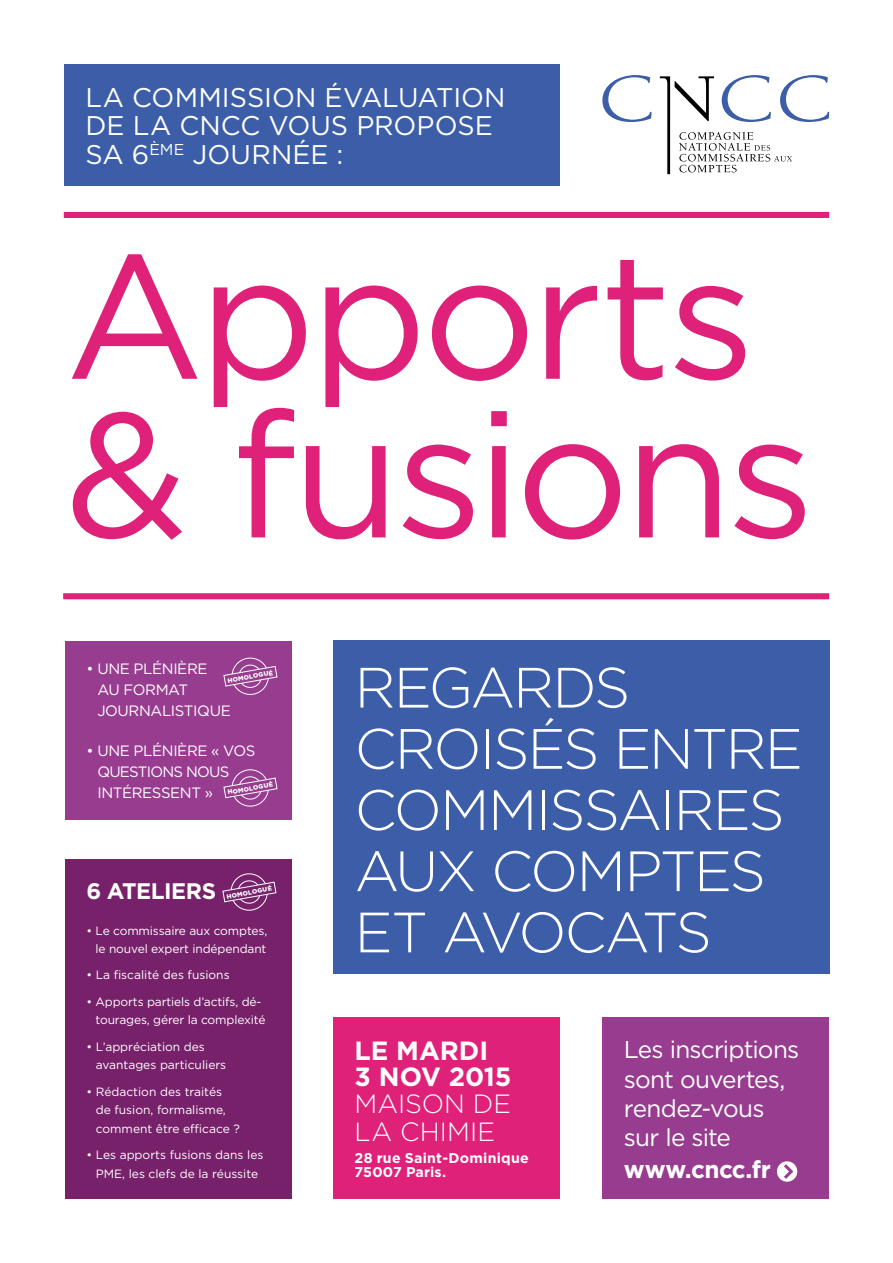
<style>
.page{position:relative;width:893px;height:1263px;background:#fff}
.page>*{position:absolute;margin:0;border:0;box-sizing:border-box;transform-origin:0 0}
.t1{font:176.55px/158.6px "Gotham";letter-spacing:-.03em;color:#df2179}
.t2{font:300 56.7px/61.2px "Gotham";letter-spacing:-.04em;color:#fff}
.t3{font:27px/28.5px "Gotham";color:#fff}
.t4{font:300 26.25px/28.3px "Gotham";letter-spacing:.005em;color:#fff}
.t5{font:700 26.25px/26.4px "Gotham";letter-spacing:-.005em;color:#fff}
.t6{font:24.3px/29.4px "Gotham";letter-spacing:-.03em;color:#fff}
.t7{font:700 24.3px "Gotham";letter-spacing:-.02em;color:#fff}
.t8{font:700 22.5px "Gotham";letter-spacing:-.025em;color:#fff}
.t9{font:15px/21px "Gotham";letter-spacing:-.025em;color:#fff}
.t10{font:700 14.1px/14.2px "Gotham";letter-spacing:.015em;color:#fff}
.t11{font:12px/18.3px "Gotham";color:#fff}
.t12{font:900 6.45px "Gotham";color:#fff}
</style>
<div class="page">
<div style="left:64px;top:212px;width:765px;height:6px;background:#df2179"></div>
<div style="left:63px;top:593px;width:766px;height:6px;background:#df2179"></div>
<svg style="left:602px;top:75px;width:49px;height:47px"></svg>
<svg style="left:660px;top:75px;width:169px;height:99px"></svg>
<div style="left:333px;top:1017px;width:227px;height:182px;background:#df2179"></div>
<div style="left:333px;top:641px;width:496px;height:333px;background:#3c5da8"></div>
<div style="left:602px;top:1017px;width:227px;height:182px;background:#973c8f"></div>
<div style="left:777px;top:1161px;width:20px;height:21px;background:#fff;border-radius:50%"></div>
<svg style="left:781px;top:1161px;width:14px;height:21px"></svg>
<div style="left:64px;top:64px;width:496px;height:121px;background:#3c5da8"></div>
<div style="left:65px;top:860px;width:227px;height:339px;background:#77216b"></div>
<div style="left:65px;top:641px;width:227px;height:178px;background:#973c8f"></div>
<svg style="left:222px;top:873px;width:54px;height:38px"></svg>
<svg style="left:223px;top:769px;width:55px;height:38px"></svg>
<svg style="left:223px;top:657px;width:55px;height:38px"></svg>
<h3 class="t3" style="left:85px;top:83px;width:422px">LA COMMISSION ÉVALUATION<br>DE LA CNCC VOUS PROPOSE<br>SA 6<sup>ÈME</sup> JOURNÉE :</h3>
<h1 class="t1" style="left:65px;top:237px;width:751px">Apports &amp; fusions</h1>
<p class="t9" style="left:97px;top:658px;width:135px;text-indent:-11px">• UNE PLÉNIÈRE<br>AU FORMAT<br>JOURNALISTIQUE</p>
<p class="t9" style="left:97px;top:740px;width:160px;text-indent:-11px">• UNE PLÉNIÈRE « VOS<br>QUESTIONS NOUS<br>INTÉRESSENT »</p>
<p class="t12" style="left:227px;top:677px;width:47px;rotate:-10deg">HOMOLOGUÉ</p>
<p class="t12" style="left:227px;top:788px;width:47px;rotate:-10deg">HOMOLOGUÉ</p>
<h3 class="t8" style="left:86px;top:878px;width:131px">6 ATELIERS</h3>
<p class="t11" style="left:86px;top:921px;width:182px;text-align:right">• Le commissaire aux comptes, le nouvel expert indépendant</p>
<p class="t11" style="left:86px;top:966px;width:145px">• La fiscalité des fusions</p>
<p class="t11" style="left:96px;top:993px;width:172px;text-indent:-9px">• Apports partiels d’actifs, dé&shy;tourages, gérer la complexité</p>
<p class="t11" style="left:96px;top:1038px;width:132px;text-indent:-9px">• L’appréciation des avantages particuliers</p>
<p class="t11" style="left:96px;top:1083px;width:146px;text-indent:-9px">• Rédaction des traités de fusion, formalisme, comment être efficace ?</p>
<p class="t11" style="left:86px;top:1146px;width:179px;text-align:center">• Les apports fusions dans les<br>PME, les clefs de la réussite</p>
<p class="t12" style="left:226px;top:892px;width:47px;rotate:-10deg">HOMOLOGUÉ</p>
<h2 class="t2" style="left:355px;top:657px;width:450px">REGARDS<br>CROISÉS ENTRE<br>COMMISSAIRES<br>AUX COMPTES<br>ET AVOCATS</h2>
<h3 class="t5" style="left:355px;top:1037px;width:158px">LE MARDI<br>3 NOV 2015</h3>
<h3 class="t4" style="left:355px;top:1089px;width:158px">MAISON DE<br>LA CHIMIE</h3>
<p class="t10" style="left:355px;top:1150px;width:176px">28 rue Saint-Dominique<br>75007 Paris.</p>
<h3 class="t6" style="left:624px;top:1035px;width:177px">Les inscriptions sont ouvertes, rendez-vous sur le site</h3>
<h3 class="t7" style="left:624px;top:1155px;width:148px">www.cncc.fr</h3>
</div>
